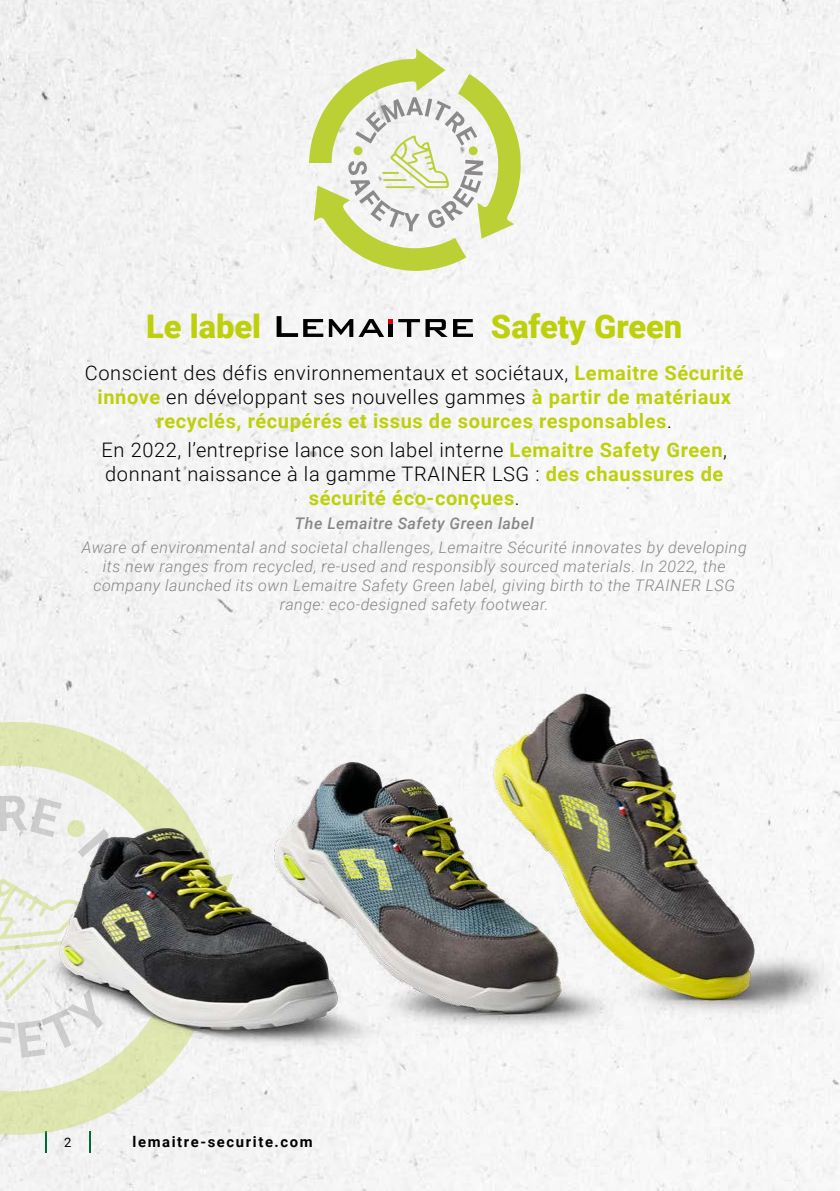
<style>
.page{position:relative;width:840px;height:1191px;background:#f5f5f5}
.page>*{position:absolute;margin:0;border:0;box-sizing:border-box;transform-origin:0 0}
.t1{font:900 32.6px "Roboto";color:#bed00b}
.Textes_FR{font:700 20px/24px "Roboto";letter-spacing:.03em;color:#bed00b;text-align:center}
.Textes_FR-2{font:300 20px/24px "Roboto";letter-spacing:.03em;color:#000;text-align:center}
.Textes_UK{font:italic 300 16px/19.2px "Roboto";letter-spacing:.03em;color:#868786;text-align:center}
.Textes_UK-2{font:italic 500 16px "Roboto";letter-spacing:.03em;color:#868786}
.t2{font:700 14.8px "Roboto";letter-spacing:.11em;color:#000}
.t3{font:13px "Roboto";color:#000}
.s1{font-weight:300;color:#000}
.s2{font-weight:700;color:#bed00b}
</style>
<div class="page">
<svg style="left:0;top:795px;width:213px;height:357px"></svg>
<img style="left:6px;top:1037px;width:827px;height:21px">
<img style="left:6px;top:650px;width:827px;height:387px">
<svg style="left:425px;top:319px;width:22px;height:18px"></svg>
<svg style="left:453px;top:319px;width:19px;height:18px"></svg>
<svg style="left:276px;top:316px;width:143px;height:21px"></svg>
<svg style="left:309px;top:49px;width:212px;height:222px"></svg>
<div style="left:353px;top:146px;width:9px;height:9px;background:#bbd035;border-radius:50%"></div>
<div style="left:468px;top:146px;width:9px;height:9px;background:#bbd035;border-radius:50%"></div>
<p class="t1" style="left:146px;top:304px;width:116px">Le label</p>
<p class="t1" style="left:490px;top:304px;width:193px">Safety Green</p>
<p class="Textes_FR" style="left:85px;top:360px;width:660px"><span class="s1">Conscient des défis environnementaux et sociétaux,</span> Lemaitre Sécurité innove <span class="s1">en développant ses nouvelles gammes</span> à partir de matériaux recyclés, récupérés et issus de sources responsables<span class="s1">.</span></p>
<p class="Textes_FR-2" style="left:102px;top:437px;width:626px">En 2022, l’entreprise lance son label interne <span class="s2">Lemaitre Safety Green</span>, donnant naissance à la gamme TRAINER LSG : <span class="s2">des chaussures de sécurité éco-conçues</span>.</p>
<p class="Textes_UK-2" style="left:295px;top:512px;width:240px">The Lemaitre Safety Green label</p>
<p class="Textes_UK" style="left:82px;top:537px;width:666px">Aware of environmental and societal challenges, Lemaitre Sécurité innovates by developing its new ranges from recycled, re-used and responsibly sourced materials. In 2022, the company launched its own Lemaitre Safety Green label, giving birth to the TRAINER LSG range: eco-designed safety footwear.</p>
<p class="t3" style="left:64px;top:1133px;width:9px">2</p>
<p class="t2" style="left:132px;top:1131px;width:182px">lemaitre-securite.com</p>
</div>
